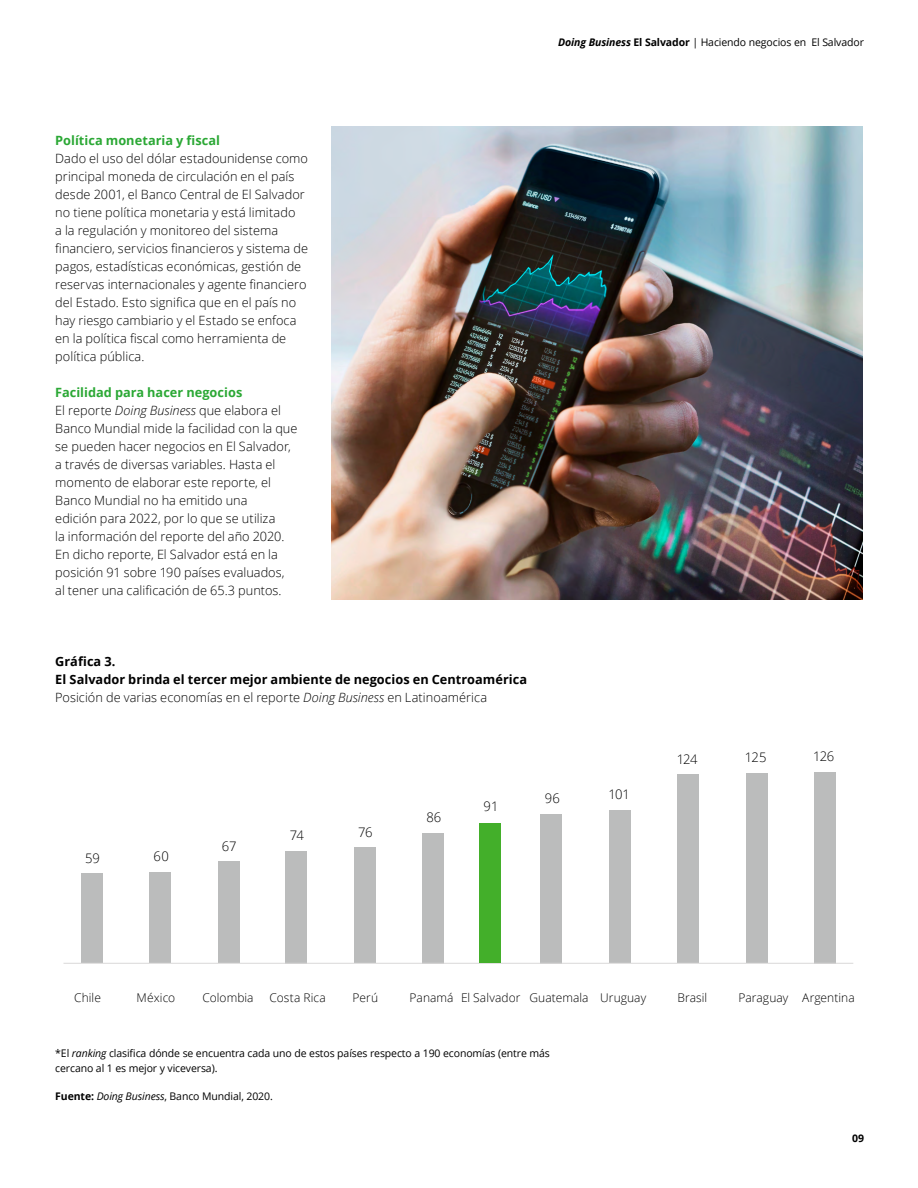
<style>
.page{position:relative;width:918px;height:1188px;background:#fff}
.page>*{position:absolute;margin:0;border:0;box-sizing:border-box;transform-origin:0 0}
.t1{font:300 13.2px "Open Sans";letter-spacing:-.02em;color:#000}
.t2{font:300 13.05px "Open Sans";color:#000}
.t3{font:300 12.75px/18px "Open Sans";letter-spacing:.005em;color:#000}
.t4{font:700 12.75px/18px "Open Sans";letter-spacing:.005em;color:#000}
.t5{font:700 12.75px "Open Sans";color:#2ba835}
.t6{font:300 12px "Open Sans";letter-spacing:.005em;color:#000}
.t7{font:10.5px/14.2px "Open Sans";letter-spacing:-.01em;color:#000}
.t8{font:700 10.5px "Open Sans";color:#000}
.s1{font-weight:700;font-style:italic}
.s2{font-weight:700}
.s3{font-weight:700;color:#2ba835}
.s4{font-style:italic}
.s5{font-weight:300}
.s6{font-weight:300;font-style:italic}
</style>
<div class="page">
<div style="left:149px;top:872px;width:21px;height:91px;background:#bbbcbc"></div>
<div style="left:814px;top:772px;width:21px;height:191px;background:#bbbcbc"></div>
<div style="left:746px;top:773px;width:21px;height:190px;background:#bbbcbc"></div>
<div style="left:677px;top:774px;width:22px;height:189px;background:#bbbcbc"></div>
<div style="left:609px;top:810px;width:22px;height:153px;background:#bbbcbc"></div>
<div style="left:540px;top:814px;width:22px;height:149px;background:#bbbcbc"></div>
<div style="left:422px;top:833px;width:22px;height:130px;background:#bbbcbc"></div>
<div style="left:355px;top:847px;width:21px;height:116px;background:#bbbcbc"></div>
<div style="left:286px;top:851px;width:21px;height:112px;background:#bbbcbc"></div>
<div style="left:218px;top:862px;width:21px;height:101px;background:#bbbcbc"></div>
<div style="left:81px;top:874px;width:22px;height:89px;background:#bbbcbc"></div>
<hr style="left:64px;top:963px;width:789px;height:1px;background:#dad9d9">
<div style="left:479px;top:824px;width:22px;height:139px;background:#43af2a"></div>
<img style="left:332px;top:127px;width:530px;height:473px">
<p class="t7" style="left:558px;top:34px;width:307px"><span class="s1">Doing Business</span> <span class="s2">El Salvador</span> | Haciendo negocios en El Salvador</p>
<p class="t5" style="left:55px;top:131px;width:166px">Política monetaria y fiscal</p>
<p class="t3" style="left:55px;top:149px;width:254px">Dado el uso del dólar estadounidense como principal moneda de circulación en el país desde 2001, el Banco Central de El Salvador no tiene política monetaria y está limitado<br>a la regulación y monitoreo del sistema financiero, servicios financieros y sistema de pagos, estadísticas económicas, gestión de reservas internacionales y agente financiero del Estado. Esto significa que en el país no hay riesgo cambiario y el Estado se enfoca en la política fiscal como herramienta de política pública.</p>
<p class="t3" style="left:55px;top:383px;width:244px"><span class="s3">Facilidad para hacer negocios<br></span>El reporte <span class="s4">Doing Business</span> que elabora el Banco Mundial mide la facilidad con la que se pueden hacer negocios en El Salvador, a través de diversas variables. Hasta el momento de elaborar este reporte, el Banco Mundial no ha emitido una<br>edición para 2022, por lo que se utiliza<br>la información del reporte del año 2020.<br>En dicho reporte, El Salvador está en la posición 91 sobre 190 países evaluados, al tener una calificación de 65.3 puntos.</p>
<p class="t4" style="left:55px;top:652px;width:473px">Gráfica 3.<br>El Salvador brinda el tercer mejor ambiente de negocios en Centroamérica<br><span class="s5">Posición de varias economías en el reporte</span> <span class="s6">Doing Business</span> <span class="s5">en Latinoamérica</span></p>
<p class="t1" style="left:85px;top:849px;width:16px">59</p>
<p class="t1" style="left:153px;top:847px;width:17px">60</p>
<p class="t1" style="left:222px;top:837px;width:16px">67</p>
<p class="t1" style="left:290px;top:826px;width:16px">74</p>
<p class="t1" style="left:358px;top:823px;width:16px">76</p>
<p class="t1" style="left:426px;top:808px;width:16px">86</p>
<p class="t1" style="left:484px;top:797px;width:16px">91</p>
<p class="t1" style="left:545px;top:790px;width:16px">96</p>
<p class="t1" style="left:608px;top:785px;width:23px">101</p>
<p class="t1" style="left:677px;top:750px;width:23px">124</p>
<p class="t1" style="left:745px;top:749px;width:23px">125</p>
<p class="t1" style="left:813px;top:747px;width:23px">126</p>
<p class="t2" style="left:81px;top:1013px;width:31px;rotate:-90deg">Chile</p>
<p class="t2" style="left:149px;top:1026px;width:44px;rotate:-90deg">México</p>
<p class="t2" style="left:354px;top:1012px;width:29px;rotate:-90deg">Perú</p>
<p class="t6" style="left:74px;top:989px;width:28px">Chile</p>
<p class="t6" style="left:202px;top:989px;width:53px">Colombia</p>
<p class="t6" style="left:353px;top:989px;width:27px">Perú</p>
<p class="t6" style="left:461px;top:989px;width:61px">El Salvador</p>
<p class="t6" style="left:600px;top:989px;width:48px">Uruguay</p>
<p class="t6" style="left:738px;top:989px;width:51px">Paraguay</p>
<p class="t6" style="left:137px;top:989px;width:40px">México</p>
<p class="t6" style="left:270px;top:989px;width:58px">Costa Rica</p>
<p class="t6" style="left:410px;top:989px;width:45px">Panamá</p>
<p class="t6" style="left:530px;top:989px;width:61px">Guatemala</p>
<p class="t6" style="left:677px;top:989px;width:31px">Brasil</p>
<p class="t6" style="left:802px;top:989px;width:54px">Argentina</p>
<p class="t7" style="left:55px;top:1046px;width:496px">*El <span class="s4">ranking</span> clasifica dónde se encuentra cada uno de estos países respecto a 190 economías (entre más cercano al 1 es mejor y viceversa).</p>
<p class="t7" style="left:55px;top:1089px;width:219px"><span class="s2">Fuente:</span> <span class="s4">Doing Business</span>, Banco Mundial, 2020.</p>
<p class="t8" style="left:852px;top:1131px;width:13px">09</p>
</div>
